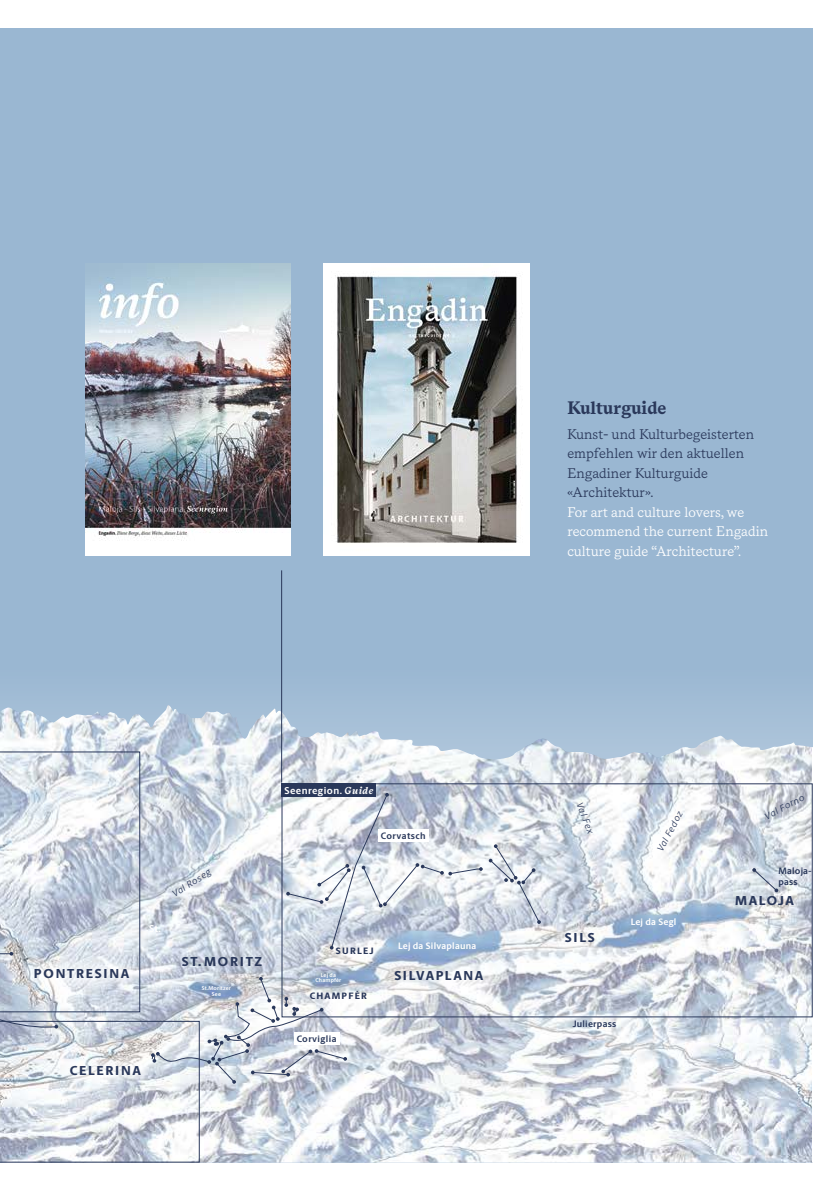
<style>
.page{position:relative;width:840px;height:1191px;background:#fff}
.page>*{position:absolute;margin:0;border:0;box-sizing:border-box;transform-origin:0 0}
.t1{font:700 18px "Messina Serif";color:#2a385a}
.t2{font:14px/19.6px "Messina Serif";color:#2a385a}
.t3{font:14px/19.6px "Messina Serif";color:#fff}
.t4{font:800 13px "Berlingske Sans";letter-spacing:.13em;color:#2a385a}
.t5{font:700 10px "Berlingske Sans";letter-spacing:.05em;color:#fff}
.t6{font:italic 9.4px "Berlingske Sans";color:#2a385a}
.t7{font:700 9.4px "Berlingske Sans";letter-spacing:.025em;color:#fff}
.t8{font:700 9.4px/10.2px "Berlingske Sans";letter-spacing:.025em;color:#2a385a}
.t9{font:800 9.4px "Berlingske Sans";letter-spacing:.13em;color:#2a385a}
.t10{font:700 9.4px "Berlingske Sans";letter-spacing:.045em;color:#2a385a}
.t11{font:700 9.4px "Berlingske Sans";letter-spacing:.05em;color:#2a385a}
.t12{font:700 5.6px/5.6px "Berlingske Sans";letter-spacing:.025em;color:#fff;text-align:center}
.s1{font-family:"Messina Serif";font-style:italic}
</style>
<div class="page">
<div style="left:0;top:28px;width:812px;height:1134px;background:#9ab7d2"></div>
<img style="left:0;top:707px;width:812px;height:455px">
<svg style="left:723px;top:884px;width:82px;height:33px;background:#d1d8df"></svg>
<svg style="left:553px;top:920px;width:53px;height:33px;background:#e2e4e8"></svg>
<svg style="left:482px;top:959px;width:12px;height:33px"></svg>
<svg style="left:488px;top:844px;width:52px;height:80px;background:#d0d6de"></svg>
<svg style="left:751px;top:868px;width:26px;height:24px"></svg>
<svg style="left:0;top:751px;width:482px;height:411px;background:#d0d6df"></svg>
<div style="left:281px;top:783px;width:95px;height:13px;background:#2a385a"></div>
<hr style="left:281px;top:570px;width:1px;height:212px;background:#2a385a">
<img style="left:85px;top:263px;width:205px;height:293px">
<img style="left:323px;top:263px;width:206px;height:293px">
<p class="t1" style="left:567px;top:394px;width:101px">Kulturguide</p>
<p class="t2" style="left:567px;top:423px;width:188px">Kunst- und Kulturbegeisterten empfehlen wir den aktuellen<br>Engadiner Kulturguide «Architektur».</p>
<p class="t3" style="left:567px;top:501px;width:202px">For art and culture lovers, we recommend the current Engadin culture guide “Architecture”.</p>
<p class="t4" style="left:34px;top:963px;width:97px">PONTRESINA</p>
<p class="t5" style="left:149px;top:921px;width:13px">St.</p>
<p class="t6" style="left:169px;top:888px;width:45px;rotate:-32deg">Val Roseg</p>
<p class="t4" style="left:182px;top:951px;width:82px">ST.MORITZ</p>
<p class="t12" style="left:202px;top:985px;width:31px">St.Moritzer<br>See</p>
<p class="t4" style="left:70px;top:1060px;width:72px">CELERINA</p>
<p class="t5" style="left:284px;top:783px;width:90px">Seenregion. <span class="s1">Guide</span></p>
<p class="t10" style="left:381px;top:829px;width:46px">Corvatsch</p>
<p class="t9" style="left:336px;top:943px;width:39px">SURLEJ</p>
<p class="t12" style="left:315px;top:971px;width:27px">Lej da<br>Champfèr</p>
<p class="t9" style="left:309px;top:989px;width:59px">CHAMPFÈR</p>
<p class="t11" style="left:296px;top:1031px;width:41px">Corviglia</p>
<p class="t7" style="left:398px;top:938px;width:80px">Lej da Silvaplauna</p>
<p class="t4" style="left:394px;top:966px;width:90px">SILVAPLANA</p>
<p class="t6" style="left:585px;top:800px;width:34px;rotate:69deg">Val Fex</p>
<p class="t4" style="left:564px;top:927px;width:31px">SILS</p>
<p class="t6" style="left:653px;top:847px;width:45px;rotate:-62deg">Val Fedoz</p>
<p class="t7" style="left:630px;top:915px;width:47px">Lej da Segl</p>
<p class="t8" style="left:572px;top:1018px;width:45px">Julierpass</p>
<p class="t6" style="left:761px;top:811px;width:45px;rotate:-28deg">Val Forno</p>
<p class="t8" style="left:778px;top:866px;width:35px">Maloja&shy;pass</p>
<p class="t4" style="left:734px;top:891px;width:61px">MALOJA</p>
</div>
